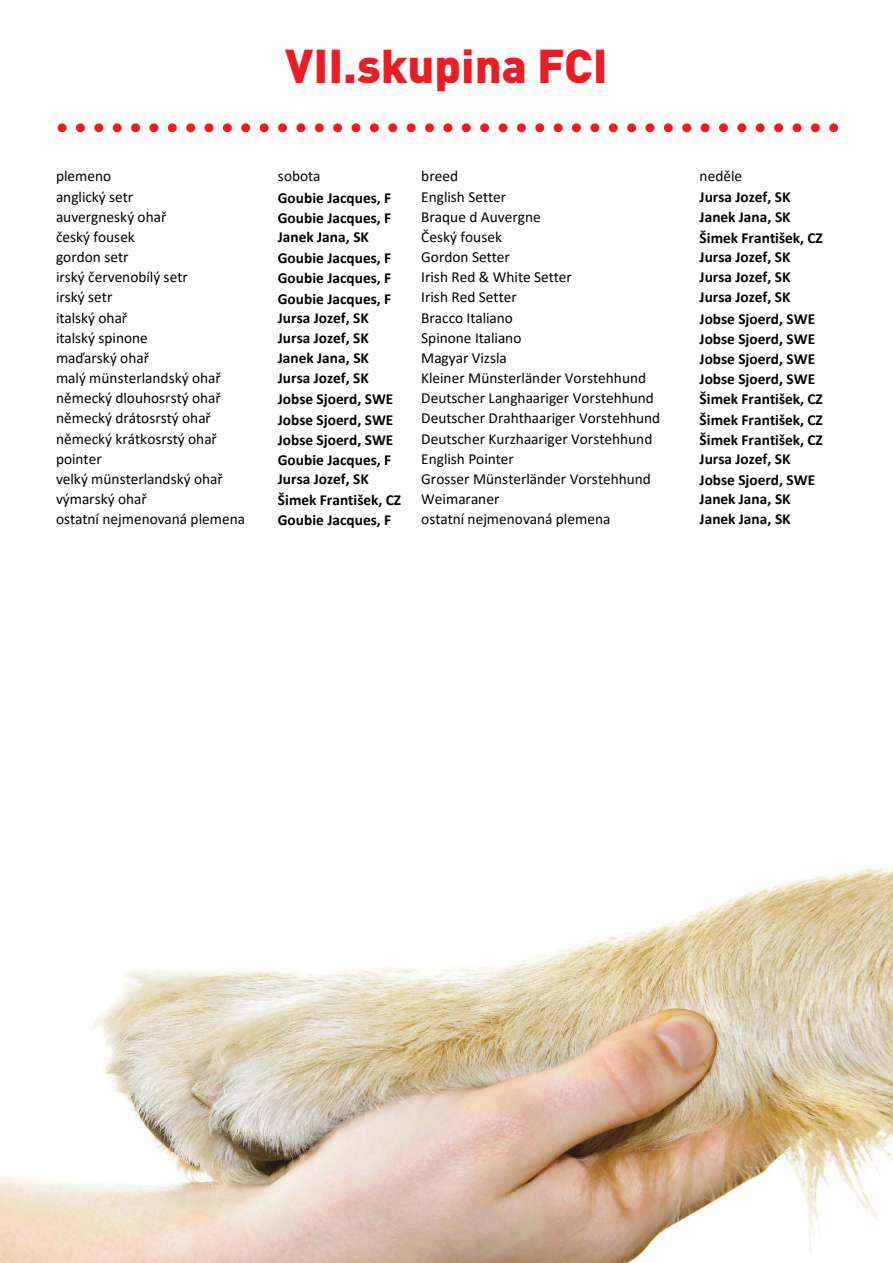
<style>
.page{position:relative;width:893px;height:1263px;background:#fff}
.page>*{position:absolute;margin:0;border:0;box-sizing:border-box;transform-origin:0 0}
.t1{font:900 46.8px "DIN Pro";color:#ed1c24}
.t2{font:15.3px "Calibri";color:#000}
.t3{font:700 15.3px "Calibri";color:#000}
</style>
<div class="page">
<img style="left:0;top:867px;width:893px;height:396px">
<svg style="left:80px;top:123px;width:740px;height:9px"></svg>
<h1 class="t1" style="left:285px;top:34px;width:324px">VII.skupina FCI</h1>
<p class="t2" style="left:56px;top:166px;width:57px">plemeno</p>
<p class="t2" style="left:278px;top:166px;width:44px">sobota</p>
<p class="t2" style="left:421px;top:166px;width:38px">breed</p>
<p class="t2" style="left:700px;top:166px;width:44px">neděle</p>
<p class="t2" style="left:56px;top:186px;width:79px">anglický setr</p>
<p class="t3" style="left:278px;top:187px;width:115px">Goubie Jacques, F</p>
<p class="t2" style="left:421px;top:186px;width:86px">English Setter</p>
<p class="t3" style="left:700px;top:186px;width:92px">Jursa Jozef, SK</p>
<p class="t2" style="left:56px;top:206px;width:112px">auvergneský ohař</p>
<p class="t3" style="left:278px;top:207px;width:115px">Goubie Jacques, F</p>
<p class="t2" style="left:421px;top:206px;width:121px">Braque d Auvergne</p>
<p class="t3" style="left:700px;top:206px;width:93px">Janek Jana, SK</p>
<p class="t2" style="left:56px;top:226px;width:80px">český fousek</p>
<p class="t3" style="left:278px;top:226px;width:93px">Janek Jana, SK</p>
<p class="t2" style="left:421px;top:226px;width:82px">Český fousek</p>
<p class="t3" style="left:700px;top:227px;width:125px">Šimek František, CZ</p>
<p class="t2" style="left:56px;top:246px;width:74px">gordon setr</p>
<p class="t3" style="left:278px;top:247px;width:115px">Goubie Jacques, F</p>
<p class="t2" style="left:421px;top:246px;width:90px">Gordon Setter</p>
<p class="t3" style="left:700px;top:246px;width:92px">Jursa Jozef, SK</p>
<p class="t2" style="left:56px;top:267px;width:133px">irský červenobílý setr</p>
<p class="t3" style="left:278px;top:268px;width:115px">Goubie Jacques, F</p>
<p class="t2" style="left:421px;top:267px;width:152px">Irish Red &amp; White Setter</p>
<p class="t3" style="left:700px;top:266px;width:92px">Jursa Jozef, SK</p>
<p class="t2" style="left:56px;top:287px;width:58px">irský setr</p>
<p class="t3" style="left:278px;top:288px;width:115px">Goubie Jacques, F</p>
<p class="t2" style="left:421px;top:287px;width:97px">Irish Red Setter</p>
<p class="t3" style="left:700px;top:286px;width:92px">Jursa Jozef, SK</p>
<p class="t2" style="left:56px;top:307px;width:73px">italský ohař</p>
<p class="t3" style="left:278px;top:307px;width:92px">Jursa Jozef, SK</p>
<p class="t2" style="left:421px;top:307px;width:93px">Bracco Italiano</p>
<p class="t3" style="left:700px;top:308px;width:117px">Jobse Sjoerd, SWE</p>
<p class="t2" style="left:56px;top:327px;width:93px">italský spinone</p>
<p class="t3" style="left:278px;top:327px;width:92px">Jursa Jozef, SK</p>
<p class="t2" style="left:421px;top:327px;width:102px">Spinone Italiano</p>
<p class="t3" style="left:700px;top:328px;width:117px">Jobse Sjoerd, SWE</p>
<p class="t2" style="left:56px;top:347px;width:95px">maďarský ohař</p>
<p class="t3" style="left:278px;top:347px;width:93px">Janek Jana, SK</p>
<p class="t2" style="left:421px;top:347px;width:87px">Magyar Vizsla</p>
<p class="t3" style="left:700px;top:348px;width:117px">Jobse Sjoerd, SWE</p>
<p class="t2" style="left:56px;top:367px;width:166px">malý münsterlandský ohař</p>
<p class="t3" style="left:278px;top:367px;width:92px">Jursa Jozef, SK</p>
<p class="t2" style="left:421px;top:367px;width:226px">Kleiner Münsterländer Vorstehhund</p>
<p class="t3" style="left:700px;top:368px;width:117px">Jobse Sjoerd, SWE</p>
<p class="t2" style="left:56px;top:387px;width:166px">německý dlouhosrstý ohař</p>
<p class="t3" style="left:278px;top:388px;width:117px">Jobse Sjoerd, SWE</p>
<p class="t2" style="left:421px;top:387px;width:234px">Deutscher Langhaariger Vorstehhund</p>
<p class="t3" style="left:700px;top:388px;width:125px">Šimek František, CZ</p>
<p class="t2" style="left:56px;top:408px;width:156px">německý drátosrstý ohař</p>
<p class="t3" style="left:278px;top:409px;width:117px">Jobse Sjoerd, SWE</p>
<p class="t2" style="left:421px;top:408px;width:240px">Deutscher Drahthaariger Vorstehhund</p>
<p class="t3" style="left:700px;top:409px;width:125px">Šimek František, CZ</p>
<p class="t2" style="left:56px;top:428px;width:162px">německý krátkosrstý ohař</p>
<p class="t3" style="left:278px;top:429px;width:117px">Jobse Sjoerd, SWE</p>
<p class="t2" style="left:421px;top:428px;width:233px">Deutscher Kurzhaariger Vorstehhund</p>
<p class="t3" style="left:700px;top:429px;width:125px">Šimek František, CZ</p>
<p class="t2" style="left:56px;top:448px;width:47px">pointer</p>
<p class="t3" style="left:278px;top:449px;width:115px">Goubie Jacques, F</p>
<p class="t2" style="left:421px;top:448px;width:94px">English Pointer</p>
<p class="t3" style="left:700px;top:448px;width:92px">Jursa Jozef, SK</p>
<p class="t2" style="left:56px;top:468px;width:168px">velký münsterlandský ohař</p>
<p class="t3" style="left:278px;top:468px;width:92px">Jursa Jozef, SK</p>
<p class="t2" style="left:421px;top:468px;width:231px">Grosser Münsterländer Vorstehhund</p>
<p class="t3" style="left:700px;top:469px;width:117px">Jobse Sjoerd, SWE</p>
<p class="t2" style="left:56px;top:488px;width:92px">výmarský ohař</p>
<p class="t3" style="left:278px;top:489px;width:125px">Šimek František, CZ</p>
<p class="t2" style="left:421px;top:488px;width:80px">Weimaraner</p>
<p class="t3" style="left:700px;top:488px;width:93px">Janek Jana, SK</p>
<p class="t2" style="left:56px;top:508px;width:191px">ostatní nejmenovaná plemena</p>
<p class="t3" style="left:278px;top:509px;width:115px">Goubie Jacques, F</p>
<p class="t2" style="left:421px;top:508px;width:191px">ostatní nejmenovaná plemena</p>
<p class="t3" style="left:700px;top:508px;width:93px">Janek Jana, SK</p>
</div>
